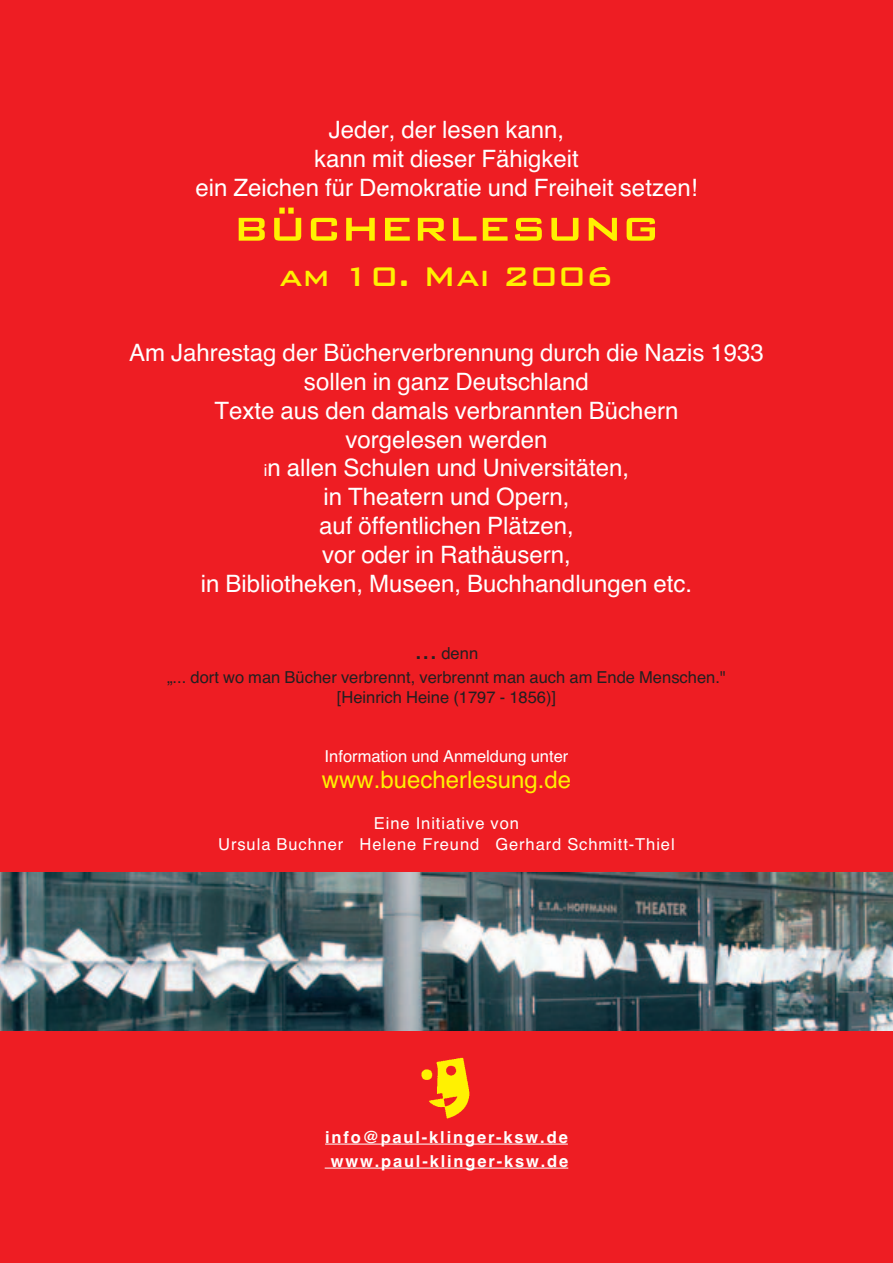
<style>
.page{position:relative;width:893px;height:1263px;background:#fff}
.page>*{position:absolute;margin:0;border:0;box-sizing:border-box;transform-origin:0 0}
.t1{font:54px "Bank Gothic Medium BT";color:#fff101}
.t2{font:36px "Bank Gothic Medium BT";color:#fff101}
.t3{font:24px/28.8px "Helvetica KSW";color:#fff;text-align:center}
.t4{font:24px "Helvetica KSW";color:#fff101}
.t5{font:16.5px/24.3px "Helvetica KSW";color:#231f20;text-align:center}
.t6{font:16.5px/21px "Helvetica KSW";letter-spacing:.055em;color:#fff;text-align:center}
.t7{font:16.5px/24px "Helvetica KSW Bold";letter-spacing:.11em;color:#fff;text-align:center}
.t8{font:16.5px "Helvetica KSW";color:#fff}
.s1{font-size:16.5px}
.s2{font-size:27px}
</style>
<div class="page">
<div style="left:0;top:0;width:892px;height:1263px;background:#ee1d23"></div>
<hr style="left:325px;top:1144px;width:243px;height:1px;background:#fff">
<hr style="left:325px;top:1168px;width:243px;height:1px;background:#fff">
<img style="left:421px;top:1057px;width:49px;height:62px">
<img style="left:0;top:872px;width:892px;height:158px">
<p class="t3" style="left:195px;top:117px;width:503px">Jeder, der lesen kann,<br>kann mit dieser Fähigkeit<br>ein Zeichen für Demokratie und Freiheit setzen!</p>
<h1 class="t1" style="left:233px;top:190px;width:427px">bücherlesung</h1>
<h2 class="t2" style="left:279px;top:252px;width:336px">am 10. Mai 2006</h2>
<p class="t3" style="left:129px;top:340px;width:636px">Am Jahrestag der Bücherverbrennung durch die Nazis 1933 sollen in ganz Deutschland<br>Texte aus den damals verbrannten Büchern<br>vorgelesen werden<br><span class="s1">i</span>n allen Schulen und Universitäten,<br>in Theatern und Opern,<br>auf öffentlichen Plätzen,<br>vor oder in Rathäusern,<br>in Bibliotheken, Museen, Buchhandlungen etc.</p>
<p class="t5" style="left:167px;top:642px;width:560px"><span class="s2">...</span> denn<br>„... dort wo man Bücher verbrennt, verbrennt man auch am Ende Menschen."</p>
<p class="t5" style="left:337px;top:686px;width:221px">[Heinrich Heine (1797 - 1856)]</p>
<p class="t8" style="left:324px;top:750px;width:245px">Information und Anmeldung unter</p>
<p class="t4" style="left:322px;top:771px;width:251px">www.buecherlesung.de</p>
<p class="t6" style="left:218px;top:815px;width:458px">Eine Initiative von<br>Ursula Buchner Helene Freund Gerhard Schmitt-Thiel</p>
<p class="t7" style="left:325px;top:1126px;width:245px">info@paul-klinger-ksw.de www.paul-klinger-ksw.de</p>
</div>
